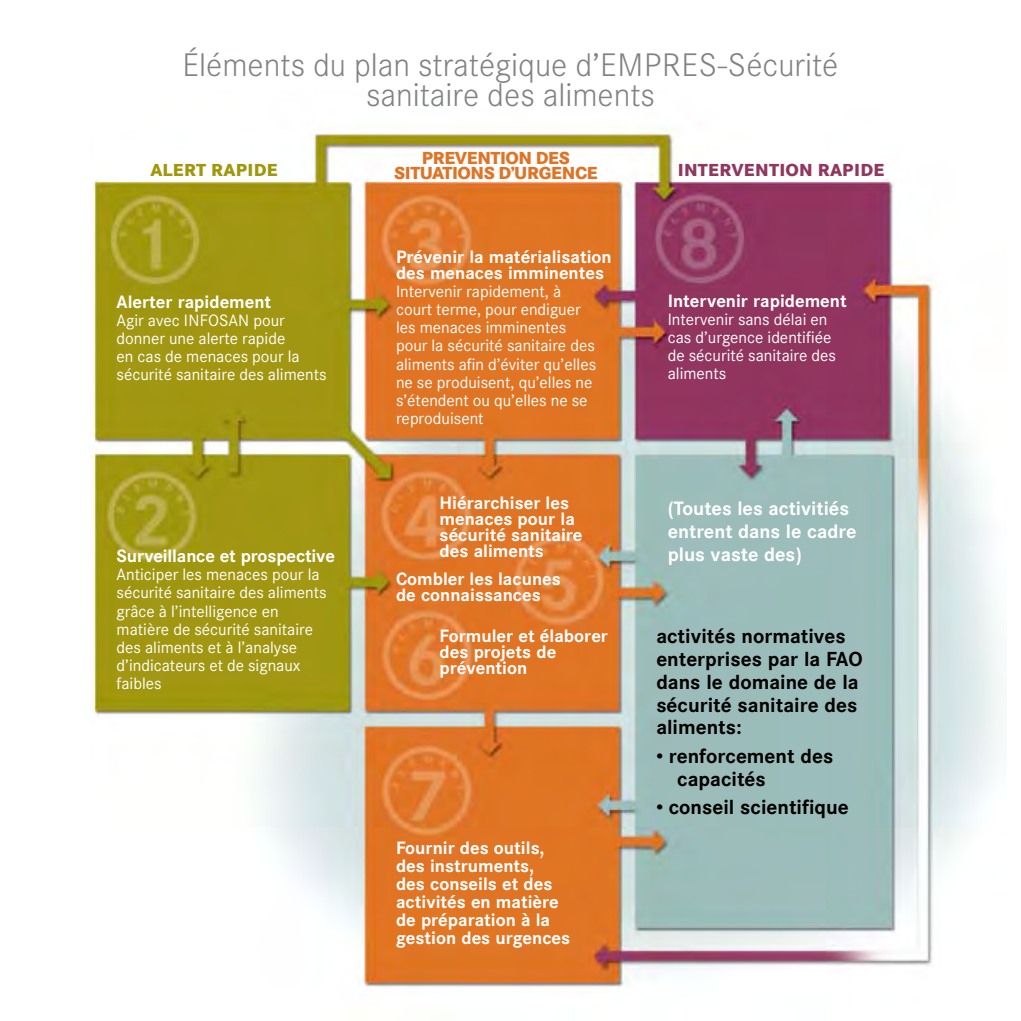
<style>
.page{position:relative;width:1021px;height:1021px;background:#fff}
.page>*{position:absolute;margin:0;border:0;box-sizing:border-box;transform-origin:0 0}
.t1{font:300 32px/30px "Corporate SBQ";color:#808285;text-align:center}
.t2{font:700 20px/22.8px "Corporate SBQ";color:#000}
.t3{font:700 19px/22.8px "Corporate SBQ";color:#fff}
.t4{font:700 17.6px/16.2px "Corporate SBQ";color:#fff}
.t5{font:800 17.2px/15.2px "Corporate SBQ";letter-spacing:-.03em;color:#df7427;text-align:center}
.t6{font:800 17.2px "Corporate SBQ";letter-spacing:.01em;color:#903760}
.t7{font:800 17.2px "Corporate SBQ";letter-spacing:.015em;color:#a0970a}
.t8{font:16.2px/18px "Corporate SBQ";color:#fff}
</style>
<div class="page">
<img style="left:91px;top:125px;width:910px;height:863px">
<h1 class="t1" style="left:183px;top:50px;width:657px">Éléments du plan stratégique d’EMPRES-Sécurité sanitaire des aliments</h1>
<p class="t7" style="left:150px;top:158px;width:129px">ALERT RAPIDE</p>
<p class="t5" style="left:394px;top:151px;width:205px">PREVENTION DES<br>SITUATIONS D’URGENCE</p>
<p class="t6" style="left:677px;top:158px;width:208px">I NTERVENTION RAPIDE</p>
<p class="t4" style="left:117px;top:293px;width:156px">Alerter rapidement</p>
<p class="t8" style="left:117px;top:311px;width:211px">Agir avec INFOSAN pour donner une alerte rapide<br>en cas de menaces pour la sécurité sanitaire des aliments</p>
<p class="t4" style="left:117px;top:548px;width:220px">Surveillance et prospective</p>
<p class="t8" style="left:117px;top:566px;width:211px">Anticiper les menaces pour la sécurité sanitaire des aliments grâce à l’intelligence en matière de sécurité sanitaire des aliments et à l’analyse d’indicateurs et de signaux faibles</p>
<p class="t4" style="left:396px;top:249px;width:217px">Prévenir la matérialisation des menaces imminentes</p>
<p class="t8" style="left:396px;top:283px;width:202px">Intervenir rapidement, à court terme, pour endiguer les menaces imminentes pour la sécurité sanitaire des aliments afin d’éviter qu’elles ne se produisent, qu’elles ne s’étendent ou qu’elles ne se reproduisent</p>
<p class="t4" style="left:667px;top:292px;width:180px">Intervenir rapidement</p>
<p class="t8" style="left:667px;top:310px;width:170px">Intervenir sans délai en cas d’urgence identifiée de sécurité sanitaire des aliments</p>
<p class="t4" style="left:439px;top:495px;width:144px">Hiérarchiser les menaces pour la sécurité sanitaire des aliments</p>
<p class="t4" style="left:396px;top:571px;width:166px">Combler les lacunes de connaissances</p>
<p class="t4" style="left:439px;top:627px;width:170px">Formuler et élaborer des projets de prévention</p>
<p class="t4" style="left:396px;top:838px;width:176px;line-height:18px">Fournir des outils, des instruments,<br>des conseils et des activités en matière de préparation à la gestion des urgences</p>
<p class="t3" style="left:667px;top:497px;width:190px">(Toutes les activitiés entrent dans le cadre plus vaste des)</p>
<p class="t2" style="left:656px;top:625px;width:208px">activités normatives enterprises par la FAO dans le domaine de la sécurité sanitaire des aliments:</p>
<p class="t2" style="left:677px;top:744px;width:158px;text-indent:-21px">• renforcement des capacités</p>
<p class="t2" style="left:656px;top:796px;width:194px">• conseil scientifique</p>
</div>
